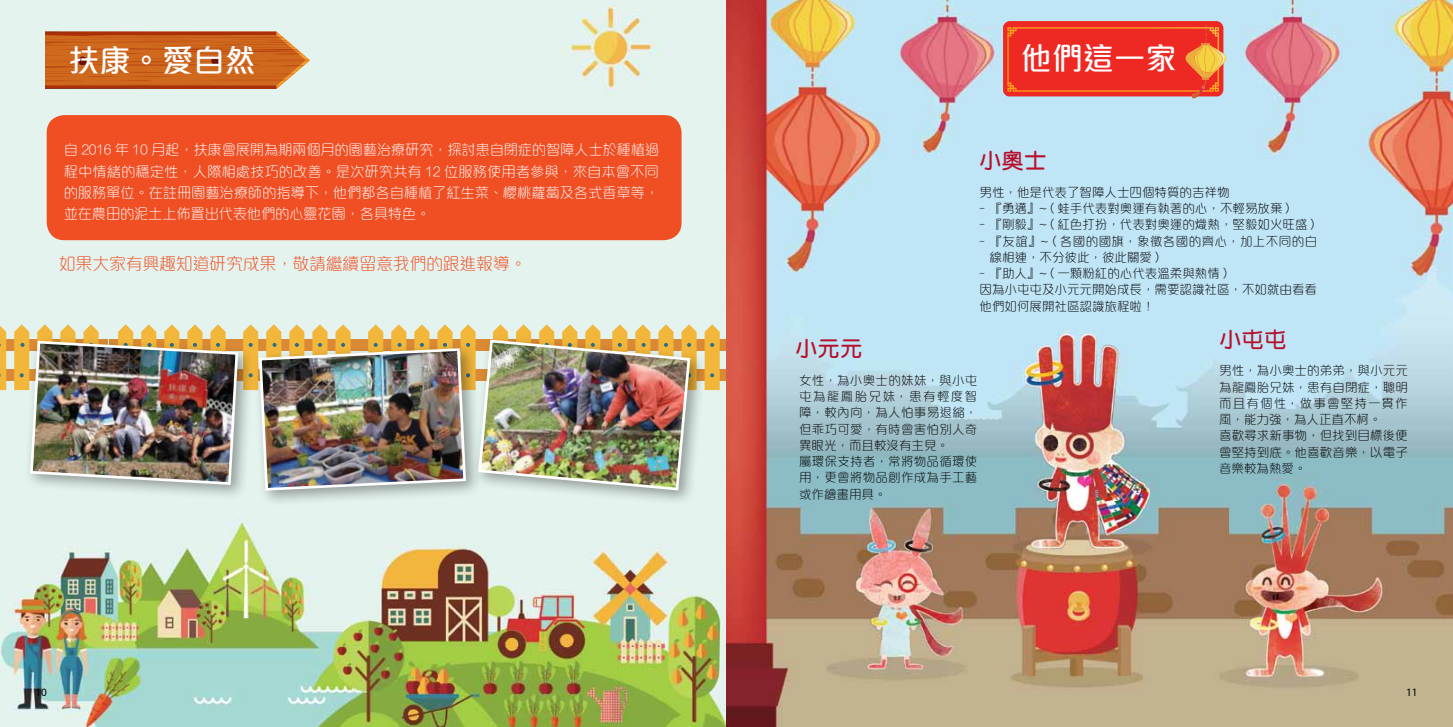
<style>
.page{position:relative;width:1453px;height:727px;background:#fff}
.page>*{position:absolute;margin:0;border:0;box-sizing:border-box;transform-origin:0 0}
.t1{font:500 31.25px "M Elle HK";color:#fff}
.t2{font:600 22.5px "M Yuen HK";color:#b70f2b}
.t3{font:300 17px "M Elle HK";letter-spacing:-.02em;color:#f04e23}
.t4{font:300 14.38px/21.2px "M Elle HK";letter-spacing:-.02em;color:#fff;text-align:justify}
.t5{font:300 12.5px/16.2px "M Elle HK";letter-spacing:.005em;color:#000}
.t6{font:300 12.5px/16.2px "M Elle HK";letter-spacing:.035em;color:#000}
.t7{font:11.25px "Myriad Pro";color:#000}
</style>
<div class="page">
<img style="left:0;top:0;width:726px;height:726px">
<div style="left:47px;top:115px;width:634px;height:125px;background:#f04e23;border-radius:18px"></div>
<div style="left:0;top:339px;width:108px;height:12px;background:#da8a34"></div>
<div style="left:0;top:369px;width:108px;height:12px;background:#da8a34"></div>
<svg style="left:0;top:325px;width:6px;height:65px"></svg>
<div style="left:603px;top:339px;width:126px;height:12px;background:#da8a34"></div>
<div style="left:603px;top:369px;width:126px;height:12px;background:#da8a34"></div>
<svg style="left:705px;top:324px;width:15px;height:66px"></svg>
<img style="left:726px;top:0;width:727px;height:726px">
<div style="left:23px;top:333px;width:231px;height:167px;background:#000;opacity:.36"></div>
<div style="left:252px;top:341px;width:230px;height:165px;background:#000;opacity:.36"></div>
<div style="left:471px;top:332px;width:234px;height:173px;background:#000;opacity:.36"></div>
<img style="left:14px;top:324px;width:683px;height:168px">
<svg style="left:45px;top:32px;width:265px;height:57px;background:#ca6827"></svg>
<div style="left:78px;top:56px;width:9px;height:9px;background:#6e1303;border-radius:4px"></div>
<div style="left:211px;top:56px;width:9px;height:9px;background:#6e1303;border-radius:50%"></div>
<svg style="left:1003px;top:21px;width:225px;height:77px;background:#ec3e2e"></svg>
<h1 class="t1" style="left:68px;top:45px;width:189px">扶康。愛自然</h1>
<h1 class="t1" style="left:1020px;top:42px;width:158px">他們這一家</h1>
<p class="t4" style="left:64px;top:139px;width:597px">自 2016 年 10 月起，扶康會展開為期兩個月的園藝治療研究，探討患自閉症的智障人士於種植過程中情緒的穩定性，人際相處技巧的改善。是次研究共有 12 位服務使用者參與，來自本會不同的服務單位。在註冊園藝治療師的指導下，他們都各自種植了紅生菜、櫻桃蘿蔔及各式香草等，並在農田的泥土上佈置出代表他們的心靈花園，各具特色。</p>
<h3 class="t3" style="left:59px;top:255px;width:469px">如果大家有興趣知道研究成果，敬請繼續留意我們的跟進報導。</h3>
<h2 class="t2" style="left:795px;top:337px;width:69px">小元元</h2>
<h2 class="t2" style="left:979px;top:149px;width:69px">小奧士</h2>
<p class="t5" style="left:979px;top:184px;width:251px">男性，他是代表了智障人士四個特質的吉祥物</p>
<p class="t5" style="left:979px;top:200px;width:312px">- 『勇邁』~ ( 蛙手代表對奧運有執著的心，不輕易放棄 )</p>
<p class="t5" style="left:979px;top:216px;width:337px">- 『剛毅』~ ( 紅色打扮，代表對奧運的熾熱，堅毅如火旺盛 )</p>
<p class="t6" style="left:989px;top:232px;width:329px;text-indent:-10px">- 『友誼』~ ( 各國的國旗，象徵各國的齊心，加上不同的白線相連，不分彼此，彼此關愛 )</p>
<p class="t5" style="left:979px;top:265px;width:339px">- 『助人』~ ( 一顆粉紅的心代表溫柔與熱情 )<br>因為小屯屯及小元元開始成長，需要認識社區，不如就由看看他們如何展開社區認識旅程啦！</p>
<h2 class="t2" style="left:1219px;top:328px;width:69px">小屯屯</h2>
<p class="t5" style="left:799px;top:371px;width:180px">女性，為小奧士的妹妹，與小屯屯為龍鳳胎兄妹，患有輕度智障，較內向，為人怕事易退縮，但乖巧可愛，有時會害怕別人奇異眼光，而且較沒有主見。<br>屬環保支持者，常將物品循環使用，更會將物品創作成為手工藝或作繪畫用具。</p>
<p class="t5" style="left:1219px;top:362px;width:190px">男性，為小奧士的弟弟，與小元元為龍鳳胎兄妹，患有自閉症，聰明而且有個性，做事會堅持一貫作風，能力強，為人正直不柯。<br>喜歡尋求新事物，但找到目標後便會堅持到底。他喜歡音樂，以電子音樂較為熱愛。</p>
<p class="t7" style="left:35px;top:684px;width:13px">10</p>
<p class="t7" style="left:1406px;top:684px;width:13px">11</p>
</div>
